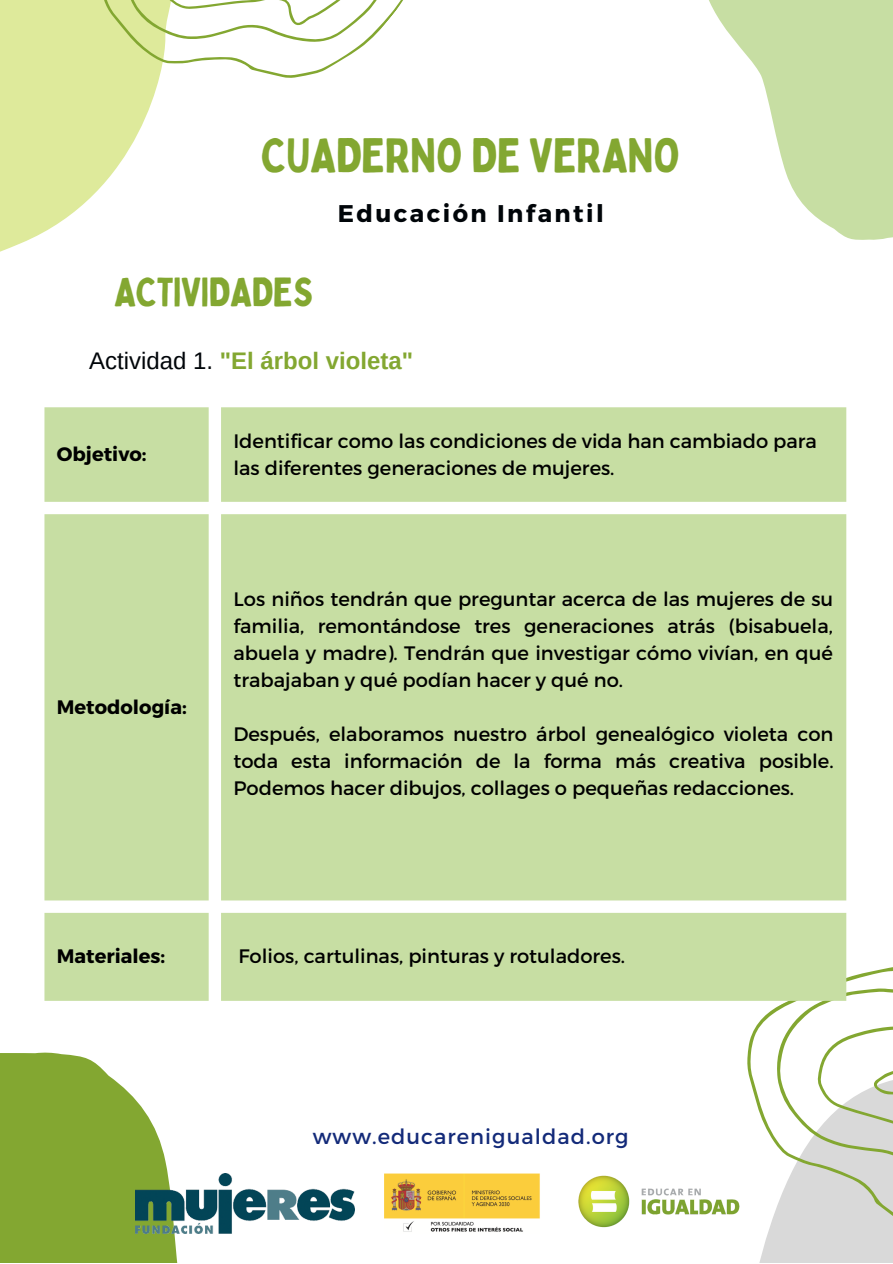
<style>
.page{position:relative;width:893px;height:1264px;background:#fff}
.page>*{position:absolute;margin:0;border:0;box-sizing:border-box;transform-origin:0 0}
.t1{font:47.7px "Bobby Jones";letter-spacing:-.01em;color:#83a731}
.t2{font:40.05px "Bobby Jones";letter-spacing:-.01em;color:#83a731}
.t3{font:700 24.15px "Montserrat";letter-spacing:.1em;color:#000509}
.t4{font:700 24px "Arimo";color:#83a731}
.t5{font:21px "Montserrat";letter-spacing:.05em;color:#132a79}
.t6{font:19.5px/27px "Montserrat";color:#000;text-align:justify}
.t7{font:700 19.5px "Montserrat";color:#000}
.s1{font-weight:400;color:#000509}
</style>
<div class="page">
<svg style="left:0;top:0;width:124px;height:252px;fill:#deea9b"></svg>
<svg style="left:709px;top:0;width:183px;height:240px;fill:#c7dea3"></svg>
<svg style="left:75px;top:0;width:328px;height:158px"></svg>
<svg style="left:0;top:1052px;width:232px;height:210px;fill:#83a731"></svg>
<svg style="left:717px;top:862px;width:175px;height:400px"></svg>
<div style="left:44px;top:407px;width:802px;height:593px;background:#c7dea3"></div>
<img style="left:384px;top:1173px;width:156px;height:59px">
<img style="left:136px;top:1173px;width:218px;height:60px">
<img style="left:578px;top:1173px;width:175px;height:56px">
<p class="t1" style="left:261px;top:125px;width:420px">CUADERNO DE VERANO</p>
<p class="t3" style="left:338px;top:198px;width:267px">Educación Infantil</p>
<p class="t2" style="left:114px;top:267px;width:201px">ACTIVIDADES</p>
<p class="t4" style="left:89px;top:347px;width:325px"><span class="s1">Actividad 1.</span> "El árbol violeta"</p>
<p class="t7" style="left:57px;top:441px;width:91px">Objetivo:</p>
<p class="t7" style="left:57px;top:694px;width:131px">Metodología:</p>
<p class="t6" style="left:233px;top:426px;width:585px">Identificar como las condiciones de vida han cambiado para las diferentes generaciones de mujeres.</p>
<p class="t6" style="left:233px;top:585px;width:601px">Los niños tendrán que preguntar acerca de las mujeres de su familia, remontándose tres generaciones atrás (bisabuela, abuela y madre). Tendrán que investigar cómo vivían, en qué trabajaban y qué podían hacer y qué no.</p>
<p class="t6" style="left:233px;top:720px;width:601px">Después, elaboramos nuestro árbol genealógico violeta con toda esta información de la forma más creativa posible.<br>Podemos hacer dibujos, collages o pequeñas redacciones.</p>
<p class="t7" style="left:57px;top:943px;width:110px">Materiales:</p>
<p class="t6" style="left:238px;top:942px;width:388px">Folios, cartulinas, pinturas y rotuladores.</p>
<p class="t5" style="left:313px;top:1123px;width:317px">www.educarenigualdad.org</p>
</div>
